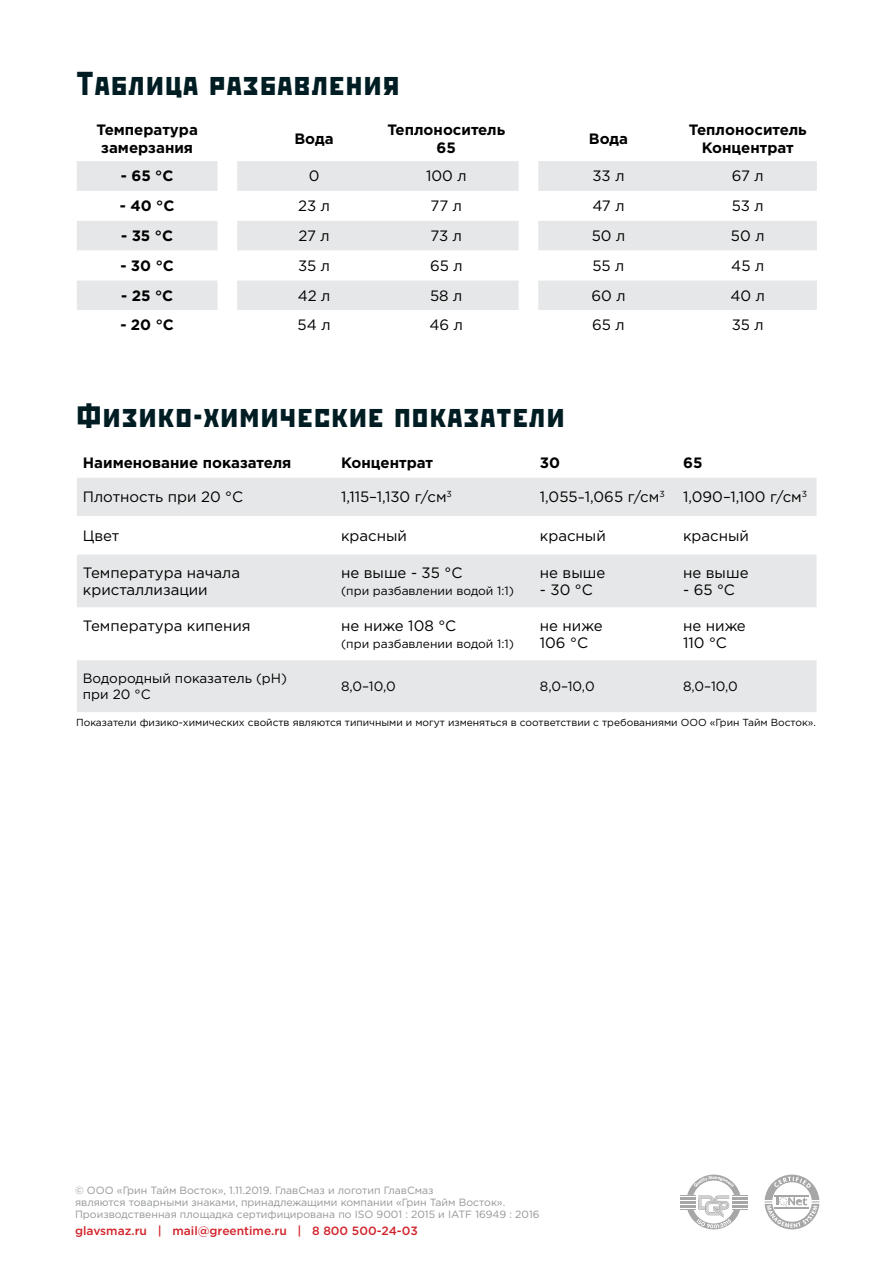
<style>
.page{position:relative;width:893px;height:1263px;background:#fff}
.page>*{position:absolute;margin:0;border:0;box-sizing:border-box;transform-origin:0 0}
.t1{font:33px "Rodchenko";letter-spacing:.06em;color:#001d23}
.t2{font:15px/16.5px "Gotham Pro";color:#000}
.t3{font:700 15px/18px "Gotham Pro";color:#000;text-align:center}
.t4{font:13.5px/16.5px "Gotham Pro";color:#000}
.t5{font:12px "Gotham Pro";color:#000}
.t6{font:500 12px "Gotham Pro";color:#d2232a}
.t7{font:10.5px/12px "Gotham Pro";color:#939598}
.t8{font:10.2px "Gotham Pro";color:#000}
.s1{font-size:13.5px}
</style>
<div class="page">
<svg style="left:765px;top:1174px;width:54px;height:55px"></svg>
<svg style="left:680px;top:1174px;width:67px;height:55px"></svg>
<svg style="left:77px;top:161px;width:141px;height:149px"></svg>
<svg style="left:538px;top:161px;width:279px;height:149px"></svg>
<svg style="left:237px;top:161px;width:282px;height:149px"></svg>
<svg style="left:77px;top:478px;width:739px;height:234px;fill:#e6e7e8"></svg>
<svg style="left:77px;top:516px;width:739px;height:38px"></svg>
<h1 class="t1" style="left:77px;top:65px;width:323px">Таблица разбавления</h1>
<p class="t3" style="left:96px;top:120px;width:103px">Температура замерзания</p>
<p class="t3" style="left:121px;top:167px;width:54px">- 65 °С</p>
<p class="t3" style="left:120px;top:197px;width:56px">- 40 °С</p>
<p class="t3" style="left:121px;top:226px;width:54px">- 35 °С</p>
<p class="t3" style="left:120px;top:256px;width:55px">- 30 °С</p>
<p class="t3" style="left:121px;top:286px;width:54px">- 25 °С</p>
<p class="t3" style="left:120px;top:316px;width:55px">- 20 °С</p>
<p class="t3" style="left:294px;top:129px;width:41px">Вода</p>
<p class="t3" style="left:387px;top:120px;width:119px">Теплоноситель<br>65</p>
<p class="t2" style="left:309px;top:168px;width:12px">0</p>
<p class="t2" style="left:426px;top:168px;width:42px">100 л</p>
<p class="t2" style="left:298px;top:198px;width:33px">23 л</p>
<p class="t2" style="left:430px;top:198px;width:33px">77 л</p>
<p class="t2" style="left:298px;top:228px;width:33px">27 л</p>
<p class="t2" style="left:431px;top:228px;width:33px">73 л</p>
<p class="t2" style="left:298px;top:257px;width:34px">35 л</p>
<p class="t2" style="left:430px;top:257px;width:34px">65 л</p>
<p class="t2" style="left:298px;top:287px;width:34px">42 л</p>
<p class="t2" style="left:430px;top:287px;width:34px">58 л</p>
<p class="t2" style="left:298px;top:317px;width:34px">54 л</p>
<p class="t2" style="left:430px;top:317px;width:35px">46 л</p>
<p class="t3" style="left:589px;top:129px;width:41px">Вода</p>
<p class="t3" style="left:689px;top:120px;width:119px">Теплоноситель<br>Концентрат</p>
<p class="t2" style="left:592px;top:168px;width:34px">33 л</p>
<p class="t2" style="left:732px;top:168px;width:33px">67 л</p>
<p class="t2" style="left:592px;top:198px;width:34px">47 л</p>
<p class="t2" style="left:732px;top:198px;width:34px">53 л</p>
<p class="t2" style="left:592px;top:228px;width:35px">50 л</p>
<p class="t2" style="left:731px;top:228px;width:35px">50 л</p>
<p class="t2" style="left:592px;top:257px;width:34px">55 л</p>
<p class="t2" style="left:731px;top:257px;width:34px">45 л</p>
<p class="t2" style="left:591px;top:287px;width:36px">60 л</p>
<p class="t2" style="left:730px;top:287px;width:36px">40 л</p>
<p class="t2" style="left:592px;top:317px;width:34px">65 л</p>
<p class="t2" style="left:732px;top:317px;width:34px">35 л</p>
<h1 class="t1" style="left:77px;top:398px;width:489px">Физико-химические показатели</h1>
<p class="t3" style="left:83px;top:454px;width:210px">Наименование показателя</p>
<p class="t3" style="left:341px;top:454px;width:94px">Концентрат</p>
<p class="t3" style="left:540px;top:454px;width:22px">30</p>
<p class="t3" style="left:683px;top:454px;width:21px">65</p>
<p class="t2" style="left:83px;top:489px;width:162px">Плотность при 20 °С</p>
<p class="t2" style="left:341px;top:489px;width:112px">1,115–1,130 г/см<sup>3</sup></p>
<p class="t2" style="left:540px;top:489px;width:269px">1,055<span class="s1">–</span>1,065 г/см<sup>3</sup> 1,090–1,100 г/см<sup>3</sup></p>
<p class="t2" style="left:83px;top:527px;width:38px">Цвет</p>
<p class="t2" style="left:341px;top:527px;width:67px">красный</p>
<p class="t2" style="left:540px;top:527px;width:67px">красный</p>
<p class="t2" style="left:683px;top:527px;width:67px">красный</p>
<p class="t2" style="left:83px;top:564px;width:159px">Температура начала кристаллизации</p>
<p class="t2" style="left:341px;top:564px;width:123px">не выше - 35 °С</p>
<p class="t2" style="left:540px;top:564px;width:67px">не выше</p>
<p class="t2" style="left:540px;top:581px;width:54px">- 30 °С</p>
<p class="t2" style="left:683px;top:564px;width:67px">не выше</p>
<p class="t2" style="left:683px;top:581px;width:53px">- 65 °С</p>
<p class="t5" style="left:341px;top:584px;width:174px">(при разбавлении водой 1:1)</p>
<p class="t2" style="left:83px;top:617px;width:169px">Температура кипения</p>
<p class="t2" style="left:341px;top:617px;width:117px">не ниже 108 °С</p>
<p class="t5" style="left:341px;top:637px;width:174px">(при разбавлении водой 1:1)</p>
<p class="t2" style="left:540px;top:617px;width:64px">не ниже<br>106 °С</p>
<p class="t2" style="left:683px;top:617px;width:64px">не ниже<br>110 °С</p>
<p class="t4" style="left:83px;top:670px;width:206px">Водородный показатель (рН) при 20 °С</p>
<p class="t4" style="left:341px;top:678px;width:56px">8,0–10,0</p>
<p class="t4" style="left:540px;top:678px;width:56px">8,0–10,0</p>
<p class="t4" style="left:683px;top:678px;width:56px">8,0–10,0</p>
<p class="t8" style="left:76px;top:717px;width:741px">Показатели физико-химических свойств являются типичными и могут изменяться в соответствии с требованиями ООО «Грин Тайм Восток».</p>
<p class="t7" style="left:75px;top:1184px;width:466px">© ООО «Грин Тайм Восток», 1.11.2019. ГлавСмаз и логотип ГлавСмаз<br>являются товарными знаками, принадлежащими компании «Грин Тайм Восток».<br>Производственная площадка сертифицирована по ISO 9001 : 2015 и IATF 16949 : 2016</p>
<p class="t6" style="left:75px;top:1224px;width:344px">glavsmaz.ru | mail@greentime.ru | 8 800 500-24-03</p>
</div>
